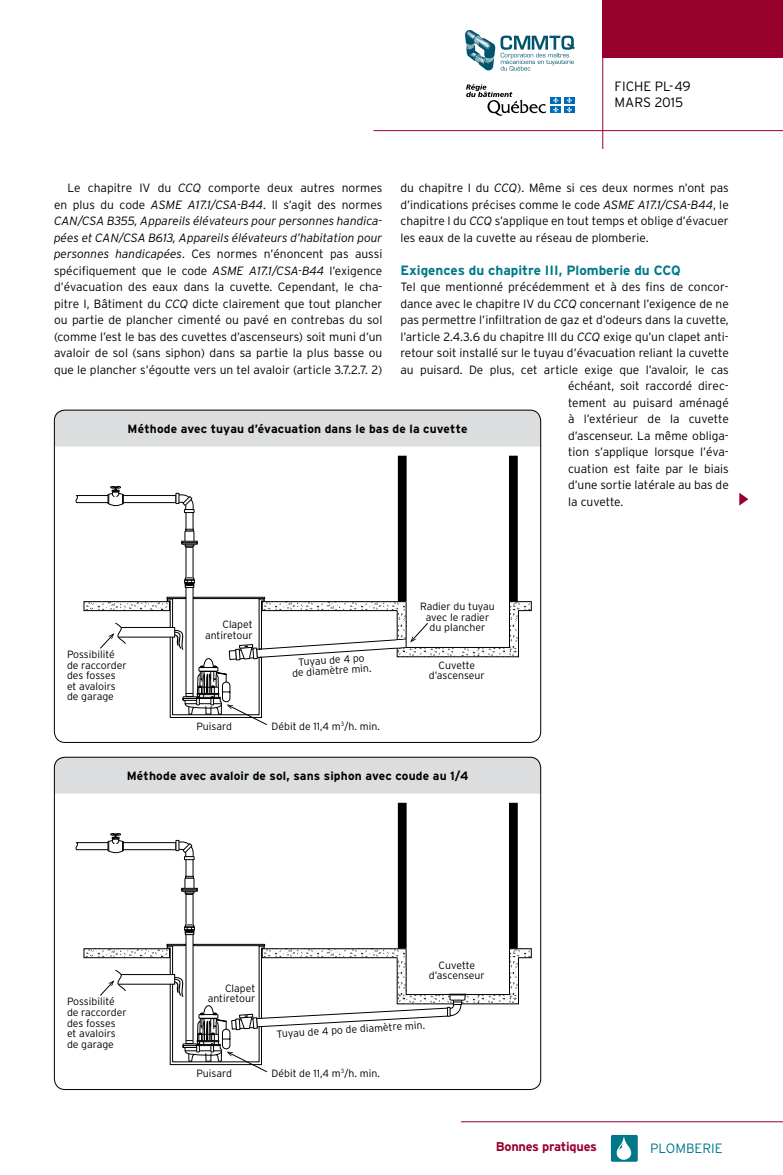
<style>
.page{position:relative;width:783px;height:1175px;background:#fff}
.page>*{position:absolute;margin:0;border:0;box-sizing:border-box;transform-origin:0 0}
.t1{font:700 13.5px "Interstate";color:#00788a}
.t2{font:300 13.5px/16px "Interstate";color:#000}
.t3{font:300 13.5px "Interstate";color:#00788a}
.t4{font:700 12.75px "Interstate";letter-spacing:-.02em;color:#98012d}
.t5{font:300 12px/16.5px "Interstate";color:#000;text-align:justify}
.t6{font:700 12px "Interstate";letter-spacing:.015em;color:#000}
.t7{font:300 10.5px/10.5px "Interstate";color:#000;text-align:center}
.s1{font-style:italic}
</style>
<div class="page">
<div style="left:611px;top:1134px;width:27px;height:27px;background:#00788a;border-radius:2px"></div>
<svg style="left:616px;top:1137px;width:16px;height:23px"></svg>
<hr style="left:461px;top:1121px;width:322px;height:1px;background:#98002e">
<hr style="left:374px;top:130px;width:409px;height:1px;background:#98002e">
<div style="left:602px;top:0;width:181px;height:58px;background:#98002e"></div>
<hr style="left:602px;top:0;width:1px;height:149px;background:#98002e">
<svg style="left:501px;top:36px;width:74px;height:35px"></svg>
<svg style="left:465px;top:30px;width:30px;height:41px"></svg>
<svg style="left:466px;top:84px;width:80px;height:32px"></svg>
<div style="left:551px;top:97px;width:10px;height:6px;background:#006cb7"></div>
<div style="left:564px;top:97px;width:11px;height:6px;background:#006cb7"></div>
<div style="left:551px;top:106px;width:10px;height:7px;background:#006cb7"></div>
<svg style="left:553px;top:97px;width:6px;height:16px"></svg>
<div style="left:564px;top:106px;width:11px;height:7px;background:#006cb7"></div>
<svg style="left:567px;top:97px;width:5px;height:16px"></svg>
<svg style="left:739px;top:492px;width:9px;height:13px"></svg>
<div style="left:54px;top:410px;width:487px;height:36px;background:#dcddde"></div>
<div style="left:398px;top:456px;width:9px;height:145px;background:#000"></div>
<div style="left:509px;top:456px;width:9px;height:145px;background:#000"></div>
<svg style="left:75px;top:485px;width:457px;height:240px"></svg>
<div style="left:54px;top:757px;width:487px;height:36px;background:#dcddde"></div>
<div style="left:398px;top:802px;width:9px;height:146px;background:#000"></div>
<div style="left:509px;top:802px;width:9px;height:146px;background:#000"></div>
<svg style="left:75px;top:832px;width:457px;height:241px"></svg>
<p class="t2" style="left:615px;top:78px;width:78px">FICHE PL-49<br>MARS 2015</p>
<p class="t5" style="left:54px;top:179px;width:330px;text-indent:14px">Le chapitre IV du <span class="s1">CCQ</span> comporte deux autres normes en plus du code <span class="s1">ASME A17.1/CSA-B44</span>. Il s’agit des normes <span class="s1">CAN/CSA B355, Appareils élévateurs pour personnes handica&shy;pées et CAN/CSA B613, Appareils élévateurs d’habitation pour personnes handicapées</span>. Ces normes n’énoncent pas aussi spécifiquement que le code <span class="s1">ASME A17.1/CSA-B44</span> l’exigence d’évacuation des eaux dans la cuvette. Cependant, le cha&shy;pitre I, Bâtiment du <span class="s1">CCQ</span> dicte clairement que tout plancher ou partie de plancher cimenté ou pavé en contrebas du sol (comme l’est le bas des cuvettes d’ascenseurs) soit muni d’un avaloir de sol (sans siphon) dans sa partie la plus basse ou que le plancher s’égoutte vers un tel avaloir (article 3.7.2.7. 2)</p>
<p class="t5" style="left:400px;top:179px;width:330px">du chapitre I du <span class="s1">CCQ</span>). Même si ces deux normes n’ont pas d’indications précises comme le code <span class="s1">ASME A17.1/CSA-B44</span>, le chapitre I du <span class="s1">CCQ</span> s’applique en tout temps et oblige d’évacuer les eaux de la cuvette au réseau de plomberie.</p>
<p class="t1" style="left:400px;top:262px;width:282px">Exigences du chapitre III, Plomberie du CCQ</p>
<p class="t5" style="left:400px;top:278px;width:330px">Tel que mentionné précédemment et à des fins de concor-</p>
<p class="t5" style="left:400px;top:295px;width:330px">dance avec le chapitre IV du <span class="s1">CCQ</span> concernant l’exigence de ne</p>
<p class="t5" style="left:400px;top:311px;width:330px">pas permettre l’infiltration de gaz et d’odeurs dans la cuvette,</p>
<p class="t5" style="left:400px;top:328px;width:330px">l’article 2.4.3.6 du chapitre III du <span class="s1">CCQ</span> exige qu’un clapet anti-</p>
<p class="t5" style="left:400px;top:344px;width:330px">retour soit installé sur le tuyau d’évacuation reliant la cuvette</p>
<p class="t5" style="left:400px;top:361px;width:330px">au puisard. De plus, cet article exige que l’avaloir, le cas</p>
<p class="t5" style="left:568px;top:377px;width:162px">échéant, soit raccordé direc-</p>
<p class="t5" style="left:568px;top:394px;width:162px">tement au puisard aménagé</p>
<p class="t5" style="left:568px;top:410px;width:162px">à l’extérieur de la cuvette</p>
<p class="t5" style="left:568px;top:427px;width:162px">d’ascenseur. La même obliga-</p>
<p class="t5" style="left:568px;top:443px;width:162px">tion s’applique lorsque l’éva-</p>
<p class="t5" style="left:568px;top:460px;width:162px">cuation est faite par le biais</p>
<p class="t5" style="left:568px;top:476px;width:162px">d’une sortie latérale au bas de</p>
<p class="t5" style="left:568px;top:493px;width:57px">la cuvette.</p>
<p class="t6" style="left:128px;top:421px;width:341px">Méthode avec tuyau d’évacuation dans le bas de la cuvette</p>
<p class="t7" style="left:420px;top:601px;width:76px">Radier du tuyau avec le radier</p>
<p class="t7" style="left:222px;top:619px;width:32px">Clapet</p>
<p class="t7" style="left:430px;top:622px;width:57px">du plancher</p>
<p class="t7" style="left:205px;top:629px;width:49px">antiretour</p>
<p class="t7" style="left:67px;top:649px;width:61px;text-align:left">Possibilité de raccorder des fosses et avaloirs de garage</p>
<p class="t7" style="left:429px;top:659px;width:57px">Cuvette d’ascenseur</p>
<p class="t7" style="left:291px;top:657px;width:81px;rotate:-4deg">Tuyau de 4 po de diamètre min.</p>
<p class="t7" style="left:196px;top:720px;width:37px">Puisard</p>
<p class="t7" style="left:272px;top:720px;width:110px">Débit de 11,4 m<sup>3</sup>/h. min.</p>
<p class="t6" style="left:127px;top:768px;width:343px">Méthode avec avaloir de sol, sans siphon avec coude au 1/4</p>
<p class="t7" style="left:67px;top:996px;width:61px;text-align:left">Possibilité de raccorder des fosses et avaloirs de garage</p>
<p class="t7" style="left:208px;top:982px;width:49px;text-align:right">Clapet antiretour</p>
<p class="t7" style="left:429px;top:959px;width:57px">Cuvette d’ascenseur</p>
<p class="t7" style="left:276px;top:1029px;width:150px;rotate:-4deg">Tuyau de 4 po de diamètre min.</p>
<p class="t7" style="left:196px;top:1067px;width:37px">Puisard</p>
<p class="t7" style="left:272px;top:1067px;width:110px">Débit de 11,4 m<sup>3</sup>/h. min.</p>
<p class="t4" style="left:496px;top:1139px;width:103px">Bonnes pratiques</p>
<p class="t3" style="left:650px;top:1141px;width:74px">PLOMBERIE</p>
</div>
